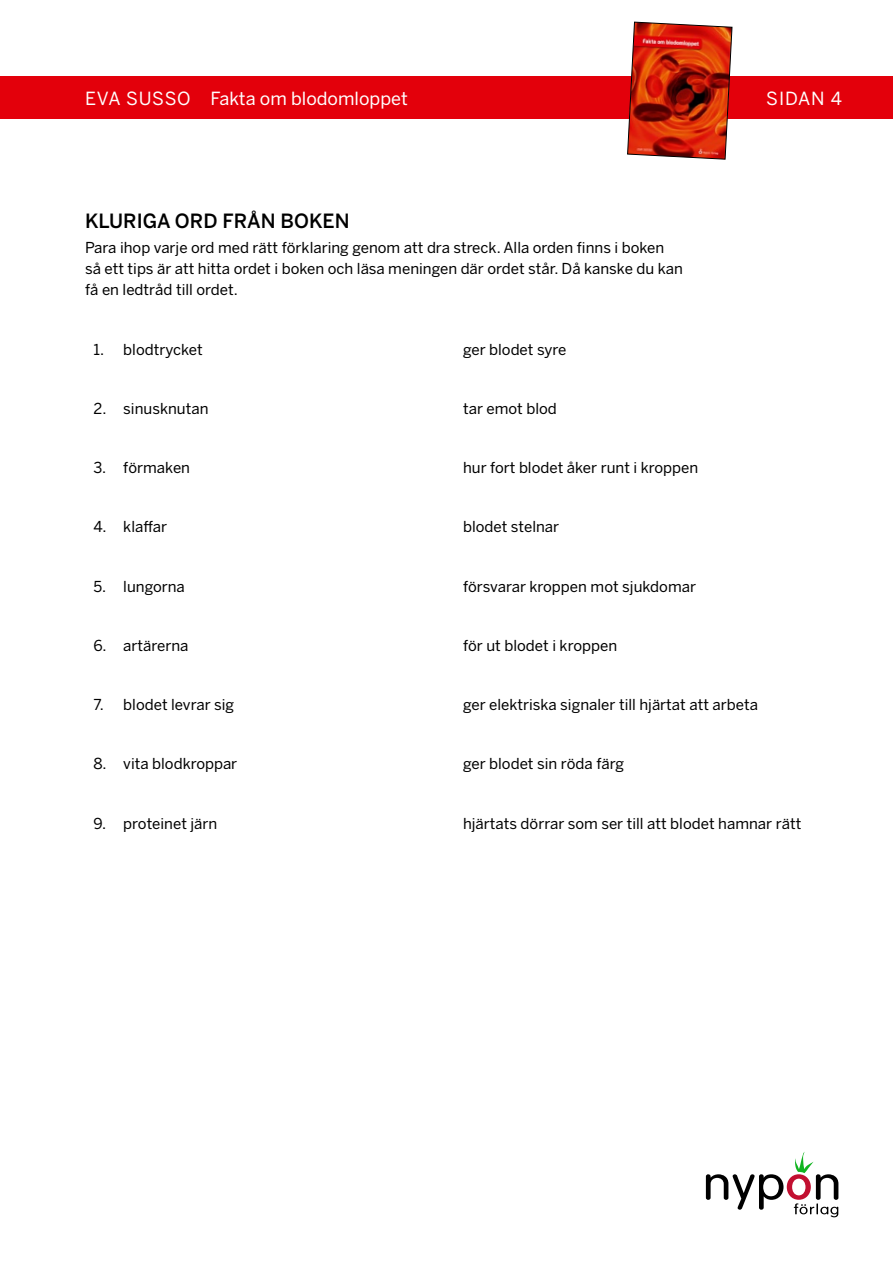
<style>
.page{position:relative;width:893px;height:1263px;background:#fff}
.page>*{position:absolute;margin:0;border:0;box-sizing:border-box;transform-origin:0 0}
.t1{font:500 19.5px "Benton Sans";color:#000}
.t2{font:18px "Benton Sans";color:#fff}
.t3{font:15px/21px "Benton Sans";color:#000}
</style>
<div class="page">
<div style="left:0;top:77px;width:893px;height:42px;background:#e3000b"></div>
<img style="left:627px;top:21px;width:106px;height:139px">
<svg style="left:706px;top:1152px;width:132px;height:65px"></svg>
<p class="t2" style="left:85px;top:88px;width:324px">EVA SUSSO Fakta om blodomloppet</p>
<p class="t2" style="left:766px;top:88px;width:77px">SIDAN 4</p>
<h1 class="t1" style="left:85px;top:210px;width:266px">KLURIGA ORD FRÅN BOKEN</h1>
<p class="t3" style="left:85px;top:238px;width:599px">Para ihop varje ord med rätt förklaring genom att dra streck. Alla orden finns i boken så ett tips är att hitta ordet i boken och läsa meningen där ordet står. Då kanske du kan få en ledtråd till ordet.</p>
<p class="t3" style="left:94px;top:339px;width:111px">1. blodtrycket</p>
<p class="t3" style="left:463px;top:339px;width:105px">ger blodet syre</p>
<p class="t3" style="left:94px;top:398px;width:117px">2. sinusknutan</p>
<p class="t3" style="left:463px;top:398px;width:95px">tar emot blod</p>
<p class="t3" style="left:94px;top:457px;width:98px">3. förmaken</p>
<p class="t3" style="left:463px;top:457px;width:237px">hur fort blodet åker runt i kroppen</p>
<p class="t3" style="left:94px;top:517px;width:75px">4. klaffar</p>
<p class="t3" style="left:463px;top:517px;width:98px">blodet stelnar</p>
<p class="t3" style="left:94px;top:576px;width:93px">5. lungorna</p>
<p class="t3" style="left:463px;top:576px;width:234px">försvarar kroppen mot sjukdomar</p>
<p class="t3" style="left:94px;top:635px;width:96px">6. artärerna</p>
<p class="t3" style="left:463px;top:635px;width:156px">för ut blodet i kroppen</p>
<p class="t3" style="left:94px;top:694px;width:142px">7. blodet levrar sig</p>
<p class="t3" style="left:463px;top:694px;width:296px">ger elektriska signaler till hjärtat att arbeta</p>
<p class="t3" style="left:94px;top:754px;width:145px">8. vita blodkroppar</p>
<p class="t3" style="left:463px;top:754px;width:163px">ger blodet sin röda färg</p>
<p class="t3" style="left:94px;top:813px;width:125px">9. proteinet järn</p>
<p class="t3" style="left:463px;top:813px;width:340px">hjärtats dörrar som ser till att blodet hamnar rätt</p>
</div>
